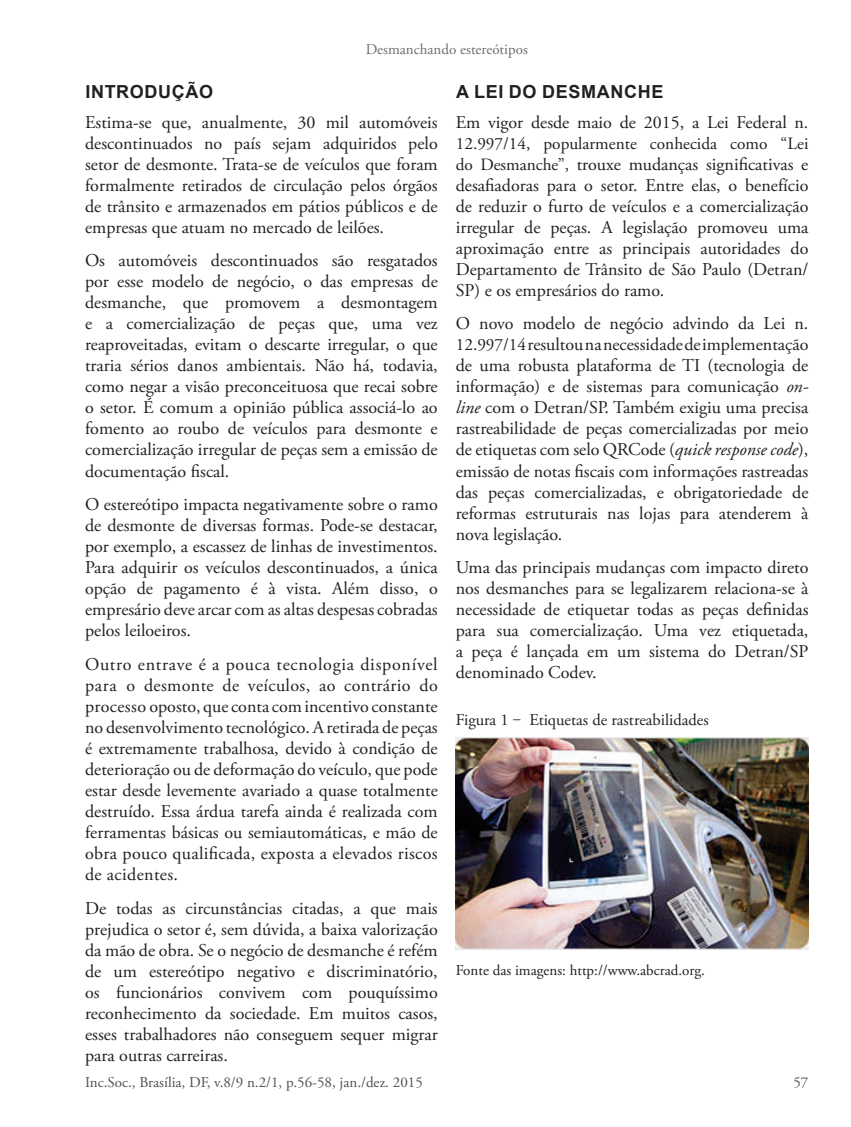
<style>
.page{position:relative;width:851px;height:1127px;background:#fff}
.page>*{position:absolute;margin:0;border:0;box-sizing:border-box;transform-origin:0 0}
.Corpo_de_Texto{font:18px/21px "Adobe Garamond Pro";color:#231f20;text-align:justify}
.Ci_Inf__Seção_de_art{font:700 18px "Arial";letter-spacing:.035em;color:#231f20}
.Corpo_de_Texto-2{font:17.25px "Adobe Garamond Pro";color:#231f20}
.Ci_Inf__Título_image{font:16.5px "Adobe Garamond Pro";color:#231f20}
.Ci_Inf__Sumário_-_Nu{font:15px "Adobe Garamond Pro";color:#535050}
.Fonte{font:15px "Adobe Garamond Pro";color:#231f20}
.Ci_Inf__Títulos_corr{font:15px "Adobe Garamond Pro";color:#6d6f71}
.s1{font-size:17.25px}
.s2{font-style:italic}
</style>
<div class="page">
<img style="left:455px;top:738px;width:353px;height:211px">
<p class="Ci_Inf__Títulos_corr" style="left:365px;top:40px;width:164px">Desmanchando estereótipos</p>
<p class="Ci_Inf__Seção_de_art" style="left:85px;top:79px;width:129px">INTRODUÇÃO</p>
<p class="Corpo_de_Texto" style="left:85px;top:112px;width:354px">Estima-se que, anualmente, 30 mil automóveis descontinuados no país sejam adquiridos pelo setor de desmonte. Trata-se de veículos que foram formalmente retirados de circulação pelos órgãos de trânsito e armazenados em pátios públicos e de empresas que atuam no mercado de leilões.</p>
<p class="Corpo_de_Texto" style="left:85px;top:251px;width:354px">Os automóveis descontinuados são resgatados por esse modelo de negócio, o das empresas de desmanche, que promovem a desmontagem e a comercialização de peças que, uma vez reaproveitadas, evitam o descarte irregular, o que traria sérios danos ambientais. Não há, todavia, como negar a visão preconceituosa que recai sobre o setor. É comum a opinião pública associá-lo ao fomento ao roubo de veículos para desmonte e comercialização irregular de peças sem a emissão de documentação fiscal.</p>
<p class="Corpo_de_Texto" style="left:85px;top:495px;width:354px">O estereótipo impacta negativamente sobre o ramo de desmonte de diversas formas. Pode-se destacar, por exemplo, a escassez de linhas de investimentos.<br>Para adquirir os veículos descontinuados, a única opção de pagamento é à vista. Além disso, o empresário deve arcar com as altas despesas cobradas pelos leiloeiros.</p>
<p class="Corpo_de_Texto" style="left:85px;top:654px;width:354px">Outro entrave é a pouca tecnologia disponível para o desmonte de veículos, ao contrário do processo oposto, que conta com incentivo constante no desenvolvimento tecnológico. A retirada de peças é extremamente trabalhosa, devido à condição de deterioração ou de deformação do veículo, que pode estar desde levemente avariado a quase totalmente destruído. Essa árdua tarefa ainda é realizada com ferramentas básicas ou semiautomáticas, e mão de obra pouco qualificada, exposta a elevados riscos de acidentes.</p>
<p class="Corpo_de_Texto" style="left:85px;top:898px;width:354px">De todas as circunstâncias citadas, a que mais prejudica o setor é, sem dúvida, a baixa valorização da mão de obra. Se o negócio de desmanche é refém de um estereótipo negativo e discriminatório, os funcionários convivem com pouquíssimo reconhecimento da sociedade. Em muitos casos, esses trabalhadores não conseguem sequer migrar para outras carreiras.</p>
<p class="Ci_Inf__Seção_de_art" style="left:456px;top:79px;width:209px">A LEI DO DESMANCHE</p>
<p class="Corpo_de_Texto" style="left:455px;top:112px;width:354px">Em vigor desde maio de 2015, a Lei Federal n.</p>
<p class="Corpo_de_Texto-2" style="left:455px;top:133px;width:354px">12.997/14, popularmente conhecida como “Lei</p>
<p class="Corpo_de_Texto" style="left:455px;top:154px;width:354px"><span class="s1">do Desmanche”,</span> trouxe mudanças significativas e desafiadoras para o setor. Entre elas, o benefício de reduzir o furto de veículos e a comercialização irregular de peças. A legislação promoveu uma aproximação entre as principais autoridades do Departamento de Trânsito de São Paulo (Detran/ SP) e os empresários do ramo.</p>
<p class="Corpo_de_Texto" style="left:455px;top:314px;width:354px">O novo modelo de negócio advindo da Lei n.<br><span class="s1">12.997/14</span> resultou na necessidade de implementação de uma robusta plataforma de TI (tecnologia de informação) e de sistemas para comunicação <span class="s2">on&shy;line</span> com o Detran/SP. Também exigiu uma precisa rastreabilidade de peças comercializadas por meio de etiquetas com selo QRCode (<span class="s2">quick response code</span>), emissão de notas fiscais com informações rastreadas das peças comercializadas, e obrigatoriedade de reformas estruturais nas lojas para atenderem à nova legislação.</p>
<p class="Corpo_de_Texto" style="left:455px;top:558px;width:354px">Uma das principais mudanças com impacto direto nos desmanches para se legalizarem relaciona-se à necessidade de etiquetar todas as peças definidas para sua comercialização. Uma vez etiquetada, a peça é lançada em um sistema do Detran/SP denominado Codev.</p>
<p class="Ci_Inf__Título_image" style="left:455px;top:710px;width:254px">Figura 1 ‒ Etiquetas de rastreabilidades</p>
<p class="Fonte" style="left:455px;top:961px;width:250px">Fonte das imagens: http://www.abcrad.org.</p>
<p class="Ci_Inf__Sumário_-_Nu" style="left:85px;top:1073px;width:339px">Inc.Soc., Brasília, DF, v.8/9 n.2/1, p.56-58, jan./dez. 2015</p>
<p class="Ci_Inf__Sumário_-_Nu" style="left:793px;top:1073px;width:16px">57</p>
</div>
